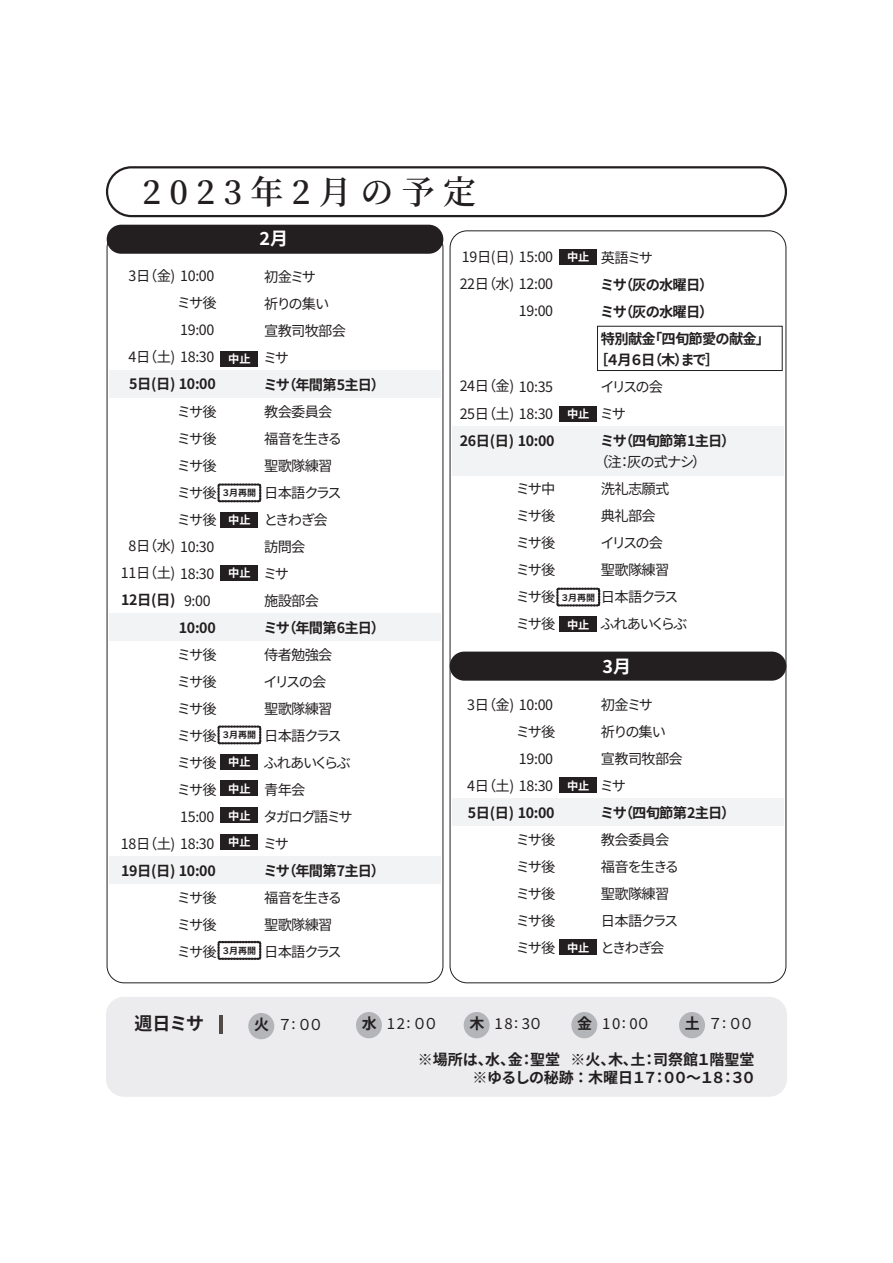
<style>
.page{position:relative;width:893px;height:1263px;background:#fff}
.page>*{position:absolute;margin:0;border:0;box-sizing:border-box;transform-origin:0 0}
.t1{font:600 33px "Noto Serif JP";color:#231f20}
.t2{font:700 18px "Noto Sans CJ Kjp";color:#231f20}
.t3{font:700 18px "Noto Sans CJ Kjp";color:#fff}
.t4{font:700 15px/18px "Noto Sans CJ Kjp";letter-spacing:-.015em;color:#231f20;text-align:right}
.t5{font:15px "Noto Sans CJ Kjp";letter-spacing:-.12em;color:#231f20}
.t6{font:14.25px/27px "Noto Sans CJ Kjp";letter-spacing:-.06em;color:#231f20}
.t7{font:700 14.25px/27px "Noto Sans CJ Kjp";letter-spacing:-.05em;color:#231f20}
.t8{font:14.25px/27px "Noto Sans CJ Kjp";letter-spacing:-.025em;color:#231f20}
.t9{font:14.25px/27px "Noto Sans CJ Kjp";letter-spacing:-.08em;color:#231f20}
.t10{font:700 11.25px "Noto Sans CJ Kjp";color:#fff}
.t11{font:700 9px "Noto Sans CJ Kjp";color:#231f20}
.s1{font-weight:700}
</style>
<div class="page">
<div style="left:106px;top:997px;width:681px;height:100px;background:#ececee;border-radius:18px"></div>
<div style="left:248px;top:1013px;width:26px;height:26px;background:#b4b5b8;border-radius:50%"></div>
<div style="left:356px;top:1012px;width:26px;height:26px;background:#b4b5b8;border-radius:50%"></div>
<div style="left:464px;top:1012px;width:26px;height:26px;background:#b4b5b8;border-radius:50%"></div>
<div style="left:571px;top:1012px;width:26px;height:26px;background:#b4b5b8;border-radius:50%"></div>
<div style="left:679px;top:1012px;width:26px;height:26px;background:#b4b5b8;border-radius:50%"></div>
<hr style="left:220px;top:1016px;width:3px;height:18px;background:#524a47">
<div style="left:452px;top:427px;width:332px;height:49px;background:#f2f3f4"></div>
<div style="left:452px;top:799px;width:332px;height:27px;background:#f2f3f4"></div>
<div style="left:109px;top:613px;width:332px;height:27px;background:#f2f3f4"></div>
<div style="left:109px;top:856px;width:332px;height:27px;background:#f2f3f4"></div>
<div style="left:109px;top:371px;width:332px;height:27px;background:#f2f3f4"></div>
<div style="left:106px;top:166px;width:681px;height:51px;border:2px solid #231f20;border-radius:24px"></div>
<div style="left:221px;top:351px;width:37px;height:16px;background:#231f20"></div>
<div style="left:560px;top:249px;width:37px;height:15px;background:#231f20"></div>
<div style="left:560px;top:406px;width:37px;height:16px;background:#231f20"></div>
<div style="left:560px;top:617px;width:37px;height:15px;background:#231f20"></div>
<div style="left:560px;top:778px;width:37px;height:15px;background:#231f20"></div>
<div style="left:560px;top:939px;width:37px;height:16px;background:#231f20"></div>
<div style="left:221px;top:512px;width:37px;height:15px;background:#231f20"></div>
<div style="left:221px;top:565px;width:37px;height:15px;background:#231f20"></div>
<div style="left:221px;top:754px;width:37px;height:15px;background:#231f20"></div>
<div style="left:221px;top:781px;width:37px;height:15px;background:#231f20"></div>
<div style="left:221px;top:808px;width:37px;height:15px;background:#231f20"></div>
<div style="left:221px;top:834px;width:37px;height:16px;background:#231f20"></div>
<div style="left:107px;top:225px;width:336px;height:29px;background:#231f20;border-radius:15px"></div>
<svg style="left:557px;top:588px;width:43px;height:18px"></svg>
<svg style="left:218px;top:941px;width:43px;height:19px"></svg>
<svg style="left:218px;top:726px;width:43px;height:18px"></svg>
<svg style="left:218px;top:484px;width:43px;height:18px"></svg>
<div style="left:450px;top:652px;width:336px;height:29px;background:#231f20;border-radius:15px"></div>
<div style="left:597px;top:326px;width:185px;height:45px;border:1px solid #231f20"></div>
<h1 class="t1" style="left:142px;top:173px;width:335px">2 0 2 3 年 2 月 の 予 定</h1>
<p class="t3" style="left:260px;top:228px;width:30px">2月</p>
<p class="t6" style="left:128px;top:263px;width:87px">3日（金) 10:00</p>
<p class="t6" style="left:177px;top:290px;width:41px">ミサ後<br>19:00</p>
<p class="t6" style="left:128px;top:344px;width:87px">4日（土) 18:30</p>
<p class="t7" style="left:129px;top:371px;width:88px">5日(日) 10:00</p>
<p class="t10" style="left:228px;top:353px;width:24px">中止</p>
<p class="t6" style="left:177px;top:398px;width:41px;text-align:justify">ミサ後ミサ後ミサ後ミサ後ミサ後</p>
<p class="t11" style="left:222px;top:488px;width:36px">３月再開</p>
<p class="t10" style="left:228px;top:513px;width:24px">中止</p>
<p class="t8" style="left:121px;top:533px;width:95px;text-align:center">8日（水) 10:30<br>11日（土) 18:30</p>
<p class="t7" style="left:121px;top:587px;width:56px">12日(日)</p>
<p class="t10" style="left:228px;top:567px;width:24px">中止</p>
<p class="t6" style="left:184px;top:587px;width:28px">9:00</p>
<p class="t7" style="left:179px;top:614px;width:38px">10:00</p>
<p class="t6" style="left:177px;top:641px;width:41px;text-align:justify">ミサ後ミサ後ミサ後ミサ後ミサ後ミサ後15:00</p>
<p class="t11" style="left:222px;top:730px;width:36px">３月再開</p>
<p class="t10" style="left:228px;top:755px;width:24px">中止</p>
<p class="t10" style="left:228px;top:782px;width:24px">中止</p>
<p class="t10" style="left:228px;top:809px;width:24px">中止</p>
<p class="t10" style="left:228px;top:836px;width:24px">中止</p>
<p class="t6" style="left:121px;top:830px;width:95px">18日（土) 18:30</p>
<p class="t7" style="left:121px;top:857px;width:96px">19日(日) 10:00</p>
<p class="t6" style="left:177px;top:884px;width:41px;text-align:justify">ミサ後ミサ後ミサ後</p>
<p class="t11" style="left:222px;top:945px;width:36px">３月再開</p>
<p class="t6" style="left:263px;top:263px;width:84px">初金ミサ<br>祈りの集い宣教司牧部会ミサ</p>
<p class="t7" style="left:263px;top:371px;width:123px">ミサ（年間第5主日）</p>
<p class="t6" style="left:263px;top:398px;width:81px">教会委員会福音を生きる聖歌隊練習日本語クラスときわぎ会訪問会<br>ミサ<br>施設部会</p>
<p class="t7" style="left:263px;top:614px;width:123px">ミサ（年間第6主日）</p>
<p class="t9" style="left:263px;top:641px;width:91px">侍者勉強会<br>イリスの会<br>聖歌隊練習<br>日本語クラスふれあいくらぶ青年会<br>タガログ語ミサミサ</p>
<p class="t7" style="left:263px;top:857px;width:123px">ミサ（年間第7主日）</p>
<p class="t6" style="left:264px;top:884px;width:80px">福音を生きる聖歌隊練習日本語クラス</p>
<p class="t6" style="left:601px;top:244px;width:54px">英語ミサ</p>
<p class="t7" style="left:600px;top:271px;width:171px">ミサ（灰の水曜日）<br>ミサ（灰の水曜日）<br>特別献金「四旬節愛の献金」</p>
<p class="t7" style="left:594px;top:346px;width:127px">［４月６日（木）まで］</p>
<p class="t6" style="left:600px;top:373px;width:65px">イリスの会ミサ</p>
<p class="t7" style="left:600px;top:427px;width:137px">ミサ（四旬節第1主日）</p>
<p class="t6" style="left:600px;top:448px;width:108px;text-indent:-6px">（注：灰の式ナシ）洗礼志願式<br>典礼部会<br>イリスの会<br>聖歌隊練習<br>日本語クラス<br>ふれあいくらぶ</p>
<p class="t8" style="left:460px;top:244px;width:95px">19日(日) 15:00<br>22日（水) 12:00</p>
<p class="t10" style="left:567px;top:250px;width:24px">中止</p>
<p class="t6" style="left:519px;top:298px;width:36px">19:00</p>
<p class="t8" style="left:460px;top:373px;width:95px">24日（金) 10:35<br>25日（土) 18:30</p>
<p class="t7" style="left:460px;top:427px;width:96px">26日(日) 10:00</p>
<p class="t10" style="left:567px;top:408px;width:24px">中止</p>
<p class="t6" style="left:516px;top:475px;width:41px;text-align:justify">ミサ中ミサ後ミサ後ミサ後ミサ後ミサ後</p>
<p class="t11" style="left:560px;top:592px;width:36px">３月再開</p>
<p class="t10" style="left:567px;top:618px;width:24px">中止</p>
<p class="t6" style="left:467px;top:691px;width:87px">3日（金) 10:00</p>
<p class="t6" style="left:516px;top:718px;width:41px">ミサ後<br>19:00</p>
<p class="t6" style="left:467px;top:772px;width:87px">4日（土) 18:30</p>
<p class="t7" style="left:468px;top:799px;width:88px">5日(日) 10:00</p>
<p class="t6" style="left:516px;top:826px;width:41px;text-align:justify">ミサ後ミサ後ミサ後ミサ後ミサ後</p>
<p class="t10" style="left:567px;top:779px;width:24px">中止</p>
<p class="t10" style="left:567px;top:941px;width:24px">中止</p>
<p class="t3" style="left:603px;top:657px;width:30px">3月</p>
<p class="t6" style="left:600px;top:691px;width:84px">初金ミサ<br>祈りの集い宣教司牧部会ミサ</p>
<p class="t7" style="left:600px;top:799px;width:137px">ミサ（四旬節第2主日）</p>
<p class="t6" style="left:600px;top:826px;width:80px">教会委員会福音を生きる聖歌隊練習日本語クラスときわぎ会</p>
<p class="t2" style="left:134px;top:1014px;width:71px">週日ミサ</p>
<p class="t5" style="left:254px;top:1016px;width:71px"><span class="s1">火</span> ７: ００</p>
<p class="t5" style="left:362px;top:1015px;width:78px"><span class="s1">水</span> 12: ００</p>
<p class="t5" style="left:469px;top:1015px;width:75px"><span class="s1">木</span> 18: 3０</p>
<p class="t5" style="left:577px;top:1015px;width:75px"><span class="s1">金</span> 10: 0０</p>
<p class="t5" style="left:685px;top:1015px;width:71px"><span class="s1">土</span> ７: ００</p>
<p class="t4" style="left:418px;top:1050px;width:340px">※場所は、水、金：聖堂 ※火、木、土：司祭館１階聖堂※ゆるしの秘跡 ： 木曜日１７：００～１８：３０</p>
</div>
